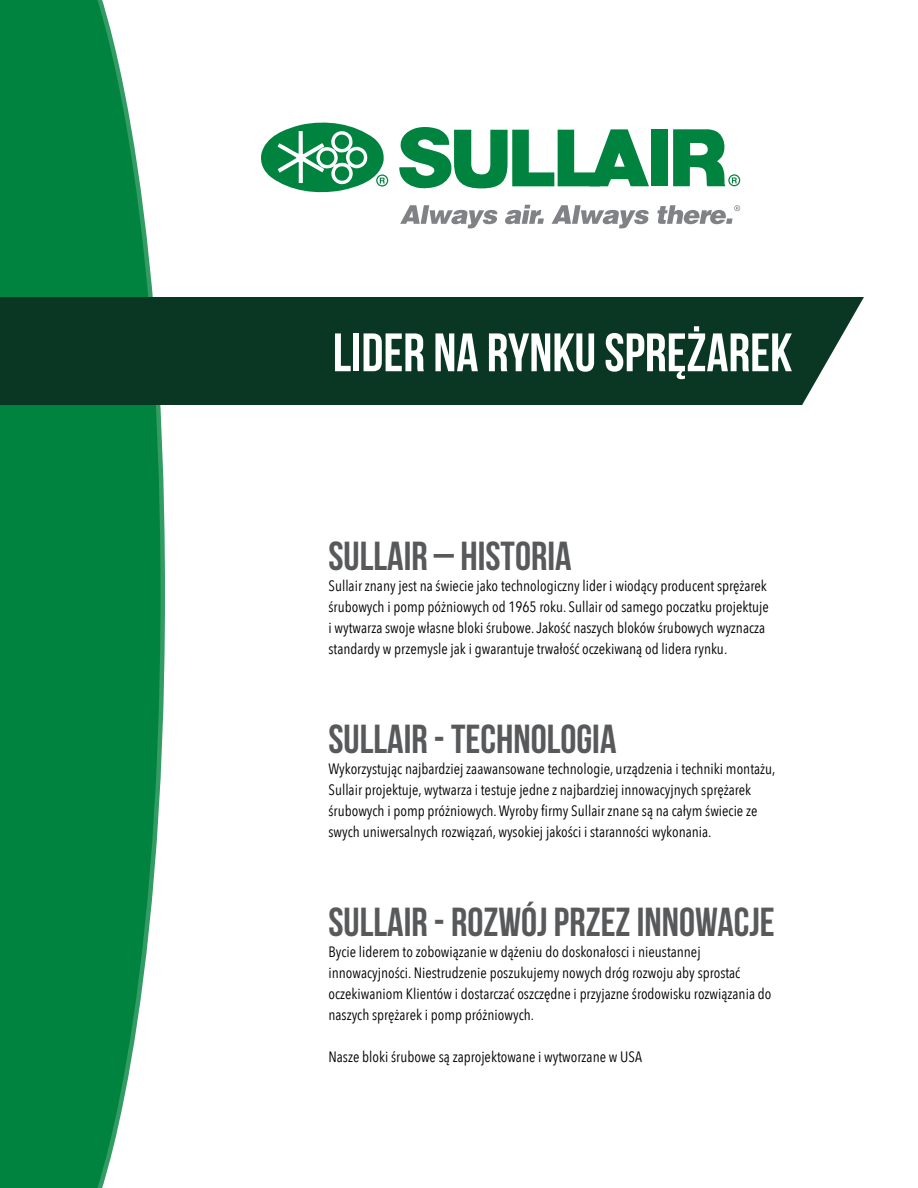
<style>
.page{position:relative;width:918px;height:1188px;background:#fff}
.page>*{position:absolute;margin:0;border:0;box-sizing:border-box;transform-origin:0 0}
.t1{font:700 54px "Bebas Neue";color:#fff}
.t2{font:700 40.5px "Bebas Neue";color:#58595b}
.t3{font:15px/21px "Avenir Next Condensed";color:#000}
</style>
<div class="page">
<div style="left:0;top:0;width:91px;height:1188px;background:#00833e"></div>
<svg style="left:91px;top:0;width:74px;height:1188px"></svg>
<div style="left:651px;top:129px;width:17px;height:57px;background:#00833e"></div>
<svg style="left:399px;top:127px;width:250px;height:62px"></svg>
<svg style="left:673px;top:129px;width:67px;height:57px"></svg>
<svg style="left:261px;top:123px;width:127px;height:70px"></svg>
<svg style="left:400px;top:205px;width:98px;height:23px"></svg>
<svg style="left:505px;top:205px;width:39px;height:19px"></svg>
<svg style="left:552px;top:205px;width:97px;height:23px"></svg>
<svg style="left:657px;top:205px;width:83px;height:19px"></svg>
<div style="left:0;top:297px;width:864px;height:108px;background:#0a3723"></div>
<h1 class="t1" style="left:333px;top:323px;width:461px">LIDER NA RYNKU SPRĘŻAREK</h1>
<h2 class="t2" style="left:328px;top:534px;width:245px">SULLAIR – HISTORIA</h2>
<p class="t3" style="left:328px;top:575px;width:442px">Sullair znany jest na świecie jako technologiczny lider i wiodący producent sprężarek śrubowych i pomp póżniowych od 1965 roku. Sullair od samego poczatku projektuje i wytwarza swoje własne bloki śrubowe. Jakość naszych bloków śrubowych wyznacza standardy w przemysle jak i gwarantuje trwałość oczekiwaną od lidera rynku.</p>
<h2 class="t2" style="left:328px;top:717px;width:289px">SULLAIR - TECHNOLOGIA</h2>
<p class="t3" style="left:328px;top:758px;width:448px">Wykorzystując najbardziej zaawansowane technologie, urządzenia i techniki montażu, Sullair projektuje, wytwarza i testuje jedne z najbardziej innowacyjnych sprężarek śrubowych i pomp próżniowych. Wyroby firmy Sullair znane są na całym świecie ze swych uniwersalnych rozwiązań, wysokiej jakości i staranności wykonania.</p>
<h2 class="t2" style="left:328px;top:900px;width:448px">SULLAIR - ROZWÓJ PRZEZ INNOWACJE</h2>
<p class="t3" style="left:328px;top:941px;width:444px">Bycie liderem to zobowiązanie w dążeniu do doskonałosci i nieustannej innowacyjności. Niestrudzenie poszukujemy nowych dróg rozwoju aby sprostać oczekiwaniom Klientów i dostarczać oszczędne i przyjazne środowisku rozwiązania do naszych sprężarek i pomp próżniowych.</p>
<p class="t3" style="left:328px;top:1046px;width:315px">Nasze bloki śrubowe są zaprojektowane i wytworzane w USA</p>
</div>
